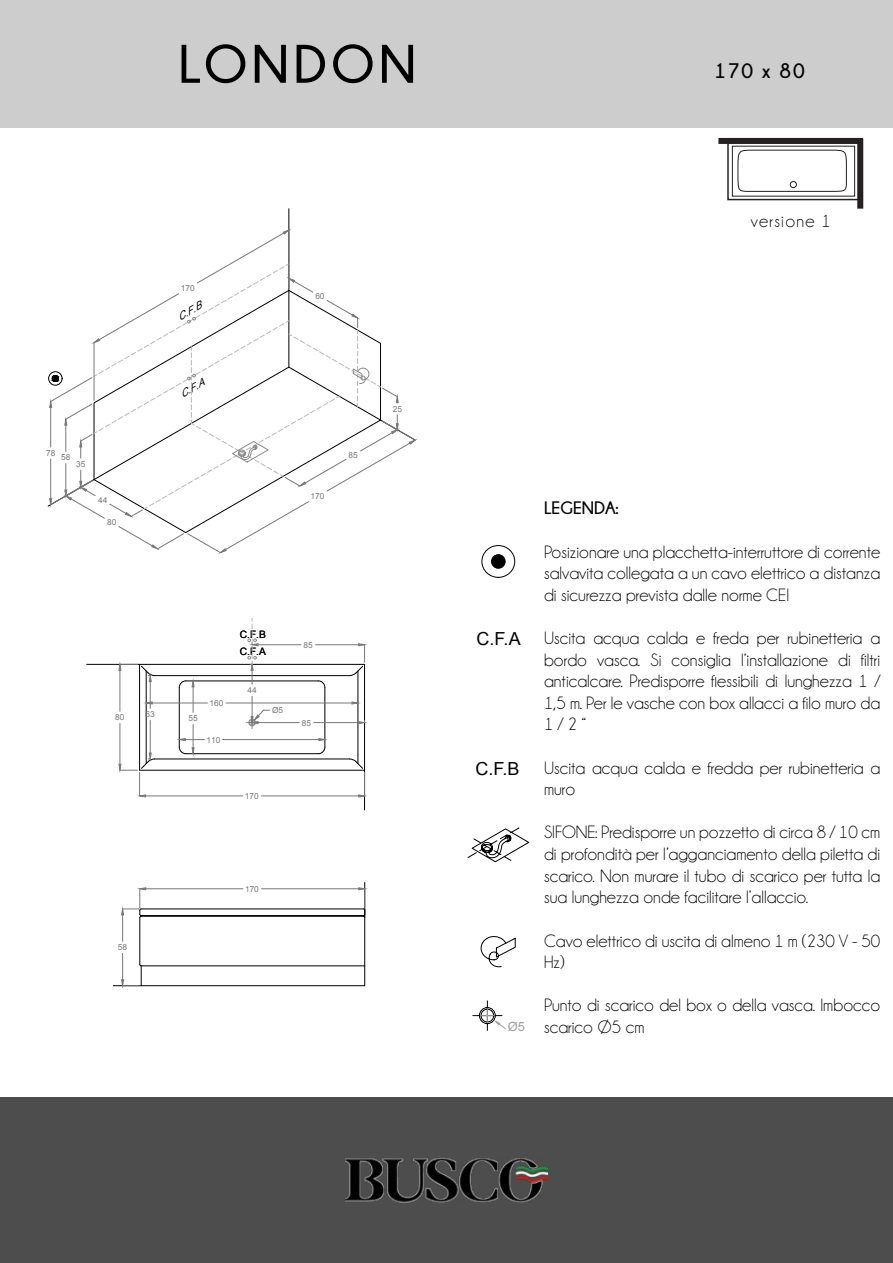
<style>
.page{position:relative;width:893px;height:1263px;background:#fff}
.page>*{position:absolute;margin:0;border:0;box-sizing:border-box;transform-origin:0 0}
.t1{font:700 54px "Champagne&Limousines";letter-spacing:.09em;color:#000}
.t2{font:700 21px "Champagne&Limousines";color:#000}
.t3{font:18px/21.6px "Champagne&Limousines";color:#000;text-align:justify}
.t4{font:18px "Arial";color:#000}
.t5{font:18px "Champagne&Limousines";letter-spacing:.07em;color:#000}
.t6{font:700 18px "Champagne&Limousines";color:#000}
.t7{font:italic 10.2px "Arial";color:#000}
.t8{font:10.2px "Arial";color:#000}
.t9{font:8.25px "Arial";color:#787878}
.s1{font-family:"Arial";font-size:12.75px;color:#a1a1a1}
</style>
<div class="page">
<div style="left:0;top:1097px;width:893px;height:166px;background:#4d4d4d"></div>
<img style="left:345px;top:1157px;width:203px;height:46px">
<div style="left:0;top:0;width:893px;height:128px;background:#cdcdcd"></div>
<svg style="left:467px;top:827px;width:62px;height:35px"></svg>
<svg style="left:480px;top:936px;width:36px;height:31px"></svg>
<svg style="left:472px;top:1000px;width:34px;height:31px"></svg>
<div style="left:482px;top:545px;width:33px;height:32px;border:1px solid #000;border-radius:50%"></div>
<div style="left:491px;top:554px;width:15px;height:15px;background:#000;border-radius:50%"></div>
<hr style="left:289px;top:209px;width:1px;height:158px;background:#000">
<hr style="left:139px;top:664px;width:1px;height:106px;background:#000">
<hr style="left:146px;top:671px;width:1px;height:93px;background:#000">
<hr style="left:140px;top:770px;width:225px;height:1px;background:#000">
<hr style="left:155px;top:759px;width:194px;height:1px;background:#000">
<hr style="left:364px;top:664px;width:1px;height:146px;background:#000">
<hr style="left:358px;top:671px;width:1px;height:93px;background:#000">
<hr style="left:87px;top:664px;width:278px;height:1px;background:#000">
<hr style="left:155px;top:675px;width:194px;height:1px;background:#000">
<hr style="left:186px;top:753px;width:132px;height:1px;background:#000">
<hr style="left:325px;top:687px;width:1px;height:60px;background:#000">
<svg style="left:318px;top:680px;width:8px;height:8px"></svg>
<hr style="left:186px;top:681px;width:132px;height:1px;background:#000">
<hr style="left:179px;top:687px;width:1px;height:60px;background:#000">
<div style="left:48px;top:371px;width:14px;height:14px;border:1px solid #000;border-radius:50%"></div>
<svg style="left:113px;top:882px;width:252px;height:104px"></svg>
<hr style="left:146px;top:796px;width:97px;height:1px;background:#787878">
<hr style="left:261px;top:796px;width:98px;height:1px;background:#787878">
<svg style="left:349px;top:758px;width:16px;height:40px"></svg>
<hr style="left:120px;top:670px;width:1px;height:41px;background:#787878">
<hr style="left:120px;top:723px;width:1px;height:41px;background:#787878">
<svg style="left:179px;top:680px;width:16px;height:32px"></svg>
<hr style="left:222px;top:739px;width:97px;height:1px;background:#787878">
<svg style="left:179px;top:724px;width:26px;height:30px"></svg>
<svg style="left:318px;top:738px;width:8px;height:16px"></svg>
<svg style="left:49px;top:229px;width:367px;height:324px"></svg>
<hr style="left:314px;top:722px;width:45px;height:1px;background:#787878">
<hr style="left:258px;top:722px;width:41px;height:1px;background:#787878">
<svg style="left:358px;top:720px;width:7px;height:4px"></svg>
<hr style="left:152px;top:703px;width:55px;height:1px;background:#787878">
<hr style="left:226px;top:703px;width:126px;height:1px;background:#787878">
<svg style="left:351px;top:701px;width:8px;height:4px"></svg>
<svg style="left:246px;top:696px;width:24px;height:33px"></svg>
<hr style="left:150px;top:720px;width:1px;height:33px;background:#787878">
<svg style="left:118px;top:664px;width:37px;height:44px"></svg>
<svg style="left:118px;top:752px;width:37px;height:46px"></svg>
<hr style="left:258px;top:644px;width:43px;height:1px;background:#787878">
<hr style="left:316px;top:644px;width:43px;height:1px;background:#787878">
<svg style="left:349px;top:643px;width:16px;height:33px"></svg>
<svg style="left:248px;top:618px;width:11px;height:66px"></svg>
<div style="left:857px;top:139px;width:6px;height:70px;background:#241f21"></div>
<div style="left:718px;top:138px;width:145px;height:6px;background:#241f21"></div>
<div style="left:727px;top:142px;width:132px;height:58px;border:2px solid #241f21"></div>
<svg style="left:737px;top:150px;width:110px;height:42px"></svg>
<h1 class="t1" style="left:179px;top:34px;width:239px">LONDON</h1>
<p class="t9" style="left:46px;top:448px;width:11px">78</p>
<p class="t9" style="left:61px;top:452px;width:11px">58</p>
<p class="t9" style="left:76px;top:459px;width:11px">35</p>
<p class="t9" style="left:98px;top:495px;width:11px">44</p>
<p class="t9" style="left:107px;top:517px;width:11px">80</p>
<p class="t9" style="left:181px;top:283px;width:15px">170</p>
<p class="t7" style="left:175px;top:312px;width:28px;rotate:-30deg">C.F.B</p>
<p class="t7" style="left:177px;top:389px;width:28px;rotate:-30deg">C.F.A</p>
<p class="t9" style="left:315px;top:291px;width:11px">60</p>
<p class="t9" style="left:311px;top:491px;width:15px">170</p>
<p class="t9" style="left:349px;top:450px;width:11px">85</p>
<p class="t9" style="left:393px;top:403px;width:11px">25</p>
<p class="t9" style="left:146px;top:709px;width:11px">63</p>
<p class="t9" style="left:115px;top:712px;width:11px">80</p>
<p class="t9" style="left:188px;top:713px;width:11px">55</p>
<p class="t9" style="left:210px;top:698px;width:15px">160</p>
<p class="t9" style="left:207px;top:734px;width:15px">110</p>
<p class="t8" style="left:240px;top:627px;width:28px">C.F.B</p>
<p class="t8" style="left:240px;top:645px;width:28px">C.F.A</p>
<p class="t9" style="left:248px;top:685px;width:11px">44</p>
<p class="t9" style="left:272px;top:705px;width:13px">Ø5</p>
<p class="t9" style="left:304px;top:639px;width:11px">85</p>
<p class="t9" style="left:302px;top:717px;width:11px">85</p>
<p class="t9" style="left:245px;top:790px;width:15px">170</p>
<p class="t9" style="left:118px;top:942px;width:11px">58</p>
<p class="t9" style="left:245px;top:883px;width:15px">170</p>
<p class="t2" style="left:714px;top:59px;width:92px">170 x 80</p>
<p class="t5" style="left:751px;top:212px;width:82px">versione 1</p>
<p class="t6" style="left:544px;top:498px;width:76px">LEGENDA:</p>
<p class="t3" style="left:544px;top:541px;width:338px">Posizionare una placchetta-interruttore di corrente salvavita collegata a un cavo elettrico a distanza di sicurezza prevista dalle norme CEI</p>
<p class="t3" style="left:544px;top:627px;width:338px">Uscita acqua calda e freda per rubinetteria a bordo vasca. Si consiglia l’installazione di filtri anticalcare. Predisporre flessibili di lunghezza 1 / 1,5 m. Per le vasche con box allacci a filo muro da 1 / 2 “</p>
<p class="t3" style="left:544px;top:757px;width:338px">Uscita acqua calda e fredda per rubinetteria a muro</p>
<p class="t3" style="left:544px;top:822px;width:338px">SIFONE: Predisporre un pozzetto di circa 8 / 10 cm di profondità per l’agganciamento della piletta di scarico. Non murare il tubo di scarico per tutta la sua lunghezza onde facilitare l’allaccio.</p>
<p class="t3" style="left:544px;top:930px;width:338px">Cavo elettrico di uscita di almeno 1 m (230 V - 50<br>Hz)</p>
<p class="t3" style="left:508px;top:995px;width:374px;text-indent:36px">Punto di scarico del box o della vasca. Imbocco<br><span class="s1">Ø5</span> scarico Ø5 cm</p>
<p class="t4" style="left:477px;top:627px;width:46px">C.F.A</p>
<p class="t4" style="left:476px;top:756px;width:46px">C.F.B</p>
</div>
